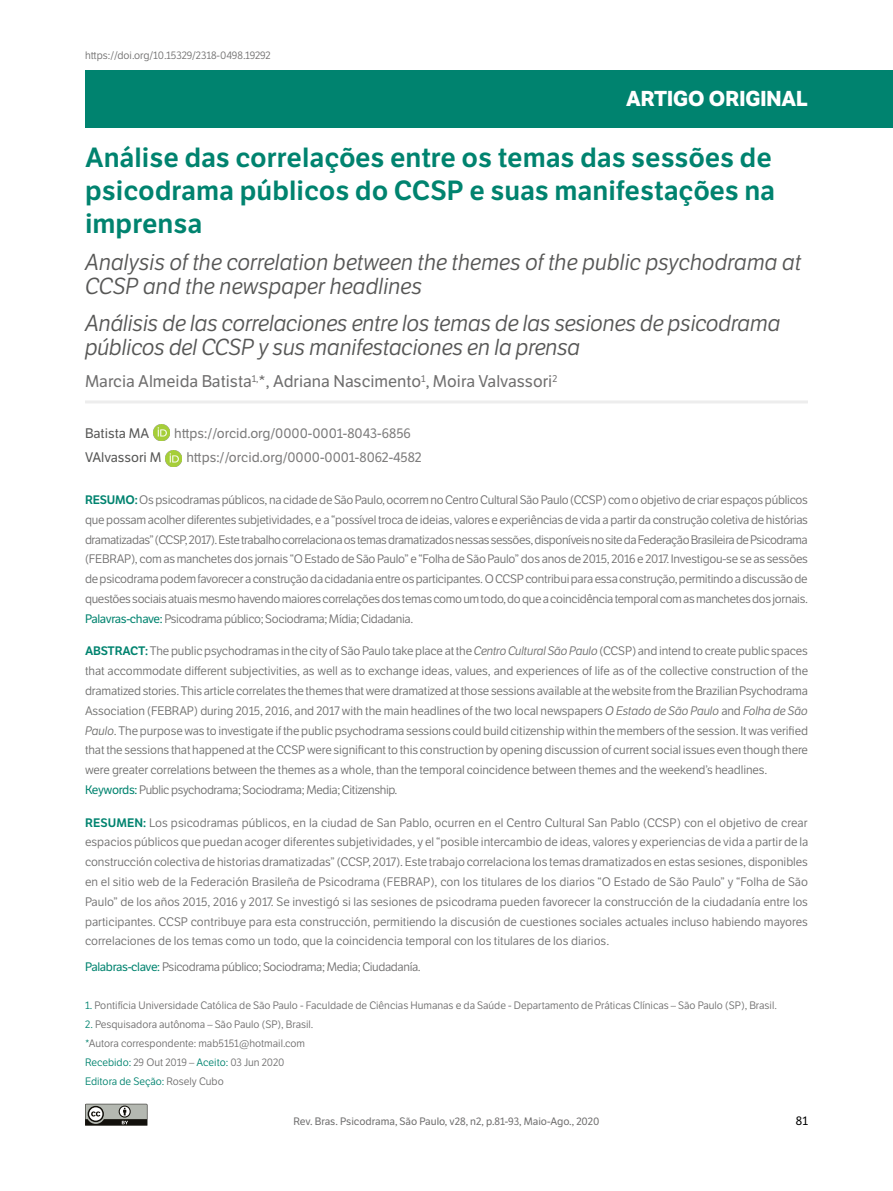
<style>
.page{position:relative;width:893px;height:1191px;background:#fff}
.page>*{position:absolute;margin:0;border:0;box-sizing:border-box;transform-origin:0 0}
.t1{font:600 27px/33px "LFT Etica";color:#00836f}
.t2{font:italic 22.5px/24px "LFT Etica";letter-spacing:-.01em;color:#575756}
.t3{font:700 21px "LFT Etica";color:#fff}
.t4{font:16.5px "LFT Etica";color:#706f6f}
.t5{font:13.5px "LFT Etica";color:#7c7b7b}
.t6{font:13.5px "LFT Etica";color:#575756}
.t7{font:12px/19.8px "LFT Etica";letter-spacing:-.03em;color:#706f6f;text-align:justify}
.t8{font:12px/19.8px "LFT Etica";letter-spacing:-.01em;color:#6f6f6e}
.t9{font:12px "LFT Etica";color:#000}
.t10{font:10.5px/18.9px "LFT Etica";color:#706f6f}
.t11{font:10.5px "LFT Etica";color:#706f6f}
.s1{font-weight:600;color:#00836f}
.s2{color:#00836f}
.s3{color:#706f6f}
.s4{font-style:italic}
</style>
<div class="page">
<div style="left:85px;top:70px;width:808px;height:58px;background:#00836f"></div>
<hr style="left:85px;top:400px;width:723px;height:3px;background:#ededed">
<svg style="left:85px;top:1103px;width:63px;height:23px"></svg>
<img style="left:153px;top:424px;width:16px;height:16px">
<img style="left:166px;top:451px;width:16px;height:15px">
<p class="t10" style="left:85px;top:46px;width:187px">https://doi.org/10.15329/2318-0498.19292</p>
<h3 class="t3" style="left:626px;top:86px;width:183px">ARTIGO ORIGINAL</h3>
<h1 class="t1" style="left:85px;top:141px;width:692px">Análise das correlações entre os temas das sessões de psicodrama públicos do CCSP e suas manifestações na imprensa</h1>
<h2 class="t2" style="left:85px;top:251px;width:718px">Analysis of the correlation between the themes of the public psychodrama at<br>CCSP and the newspaper headlines</h2>
<h2 class="t2" style="left:85px;top:311px;width:697px">Análisis de las correlaciones entre los temas de las sesiones de psicodrama públicos del CCSP y sus manifestaciones en la prensa</h2>
<h3 class="t4" style="left:85px;top:371px;width:474px">Marcia Almeida Batista<sup>1,</sup>*, Adriana Nascimento<sup>1</sup>, Moira Valvassori<sup>2</sup></h3>
<p class="t6" style="left:85px;top:425px;width:66px">Batista MA</p>
<p class="t5" style="left:174px;top:425px;width:238px">https://orcid.org/0000-0001-8043-6856</p>
<p class="t6" style="left:85px;top:449px;width:78px">VAlvassori M</p>
<p class="t5" style="left:186px;top:449px;width:237px">https://orcid.org/0000-0001-8062-4582</p>
<p class="t7" style="left:85px;top:490px;width:724px"><span class="s1">RESUMO:</span>Os psicodramas públicos, na cidade de São Paulo, ocorrem no Centro Cultural São Paulo (CCSP) com o objetivo de criar espaços públicos que possam acolher diferentes subjetividades, e a “possível troca de ideias, valores e experiências de vida a partir da construção coletiva de histórias dramatizadas” (CCSP, 2017). Este trabalho correlaciona os temas dramatizados nessas sessões, disponíveis no site da Federação Brasileira de Psicodrama (FEBRAP), com as manchetes dos jornais “O Estado de São Paulo” e “Folha de São Paulo” dos anos de 2015, 2016 e 2017. Investigou-se se as sessões de psicodrama podem favorecer a construção da cidadania entre os participantes. O CCSP contribui para essa construção, permitindo a discussão de questões sociais atuais mesmo havendo maiores correlações dos temas como um todo, do que a coincidência temporal com as manchetes dos jornais.<br><span class="s2">Palavras-chave:</span> Psicodrama público; Sociodrama; Mídia; Cidadania.</p>
<p class="t8" style="left:85px;top:641px;width:725px"><span class="s1">ABSTRACT:</span><span class="s3">The</span> public psychodramas in the city of São Paulo take place at the <span class="s4">Centro Cultural São Paulo</span> (CCSP) and intend to create public spaces that accommodate different subjectivities, as well as to exchange ideas, values, and experiences of life as of the collective construction of the dramatized stories. This article correlates the themes that were dramatized at those sessions available at the website from the Brazilian Psychodrama Association (FEBRAP) during 2015, 2016, and 2017 with the main headlines of the two local newspapers <span class="s4">O Estado de São Paulo</span> and <span class="s4">Folha de São Paulo</span>. The purpose was to investigate if the public psychodrama sessions could build citizenship within the members of the session. It was verified that the sessions that happened at the CCSP were significant to this construction by opening discussion of current social issues even though there were greater correlations between the themes as a whole, than the temporal coincidence between themes and the weekend’s headlines.<br><span class="s2">Keywords:</span> <span class="s3">Public psychodrama; Sociodrama; Media; Citizenship.</span></p>
<p class="t7" style="left:85px;top:813px;width:725px"><span class="s1">RESUMEN:</span> Los psicodramas públicos, en la ciudad de San Pablo, ocurren en el Centro Cultural San Pablo (CCSP) con el objetivo de crear espacios públicos que puedan acoger diferentes subjetividades, y el “posible intercambio de ideas, valores y experiencias de vida a partir de la construcción colectiva de historias dramatizadas” (CCSP, 2017). Este trabajo correlaciona los temas dramatizados en estas sesiones, disponibles en el sitio web de la Federación Brasileña de Psicodrama (FEBRAP), con los titulares de los diarios “O Estado de São Paulo” y “Folha de São Paulo” de los años 2015, 2016 y 2017. Se investigó si las sesiones de psicodrama pueden favorecer la construcción de la ciudadanía entre los participantes. CCSP contribuye para esta construcción, permitiendo la discusión de cuestiones sociales actuales incluso habiendo mayores correlaciones de los temas como un todo, que la coincidencia temporal con los titulares de los diarios.</p>
<p class="t7" style="left:85px;top:957px;width:337px"><span class="s2">Palabras-clave:</span> Psicodrama público; Sociodrama; Media; Ciudadanía.</p>
<p class="t10" style="left:85px;top:995px;width:693px"><span class="s2">1.</span> Pontifícia Universidade Católica de São Paulo - Faculdade de Ciências Humanas e da Saúde - Departamento de Práticas Clínicas – São Paulo (SP), Brasil.</p>
<p class="t10" style="left:85px;top:1014px;width:230px"><span class="s2">2.</span> Pesquisadora autônoma – São Paulo (SP), Brasil. <span class="s2">*</span>Autora correspondente: mab5151@hotmail.com <span class="s2">Recebido:</span> 29 Out 2019 – <span class="s2">Aceito:</span> 03 Jun 2020<br><span class="s2">Editora de Seção:</span> Rosely Cubo</p>
<p class="t11" style="left:294px;top:1115px;width:307px">Rev. Bras. Psicodrama, São Paulo, v28, n2, p.81-93, Maio-Ago., 2020</p>
<p class="t9" style="left:796px;top:1113px;width:14px">81</p>
</div>
